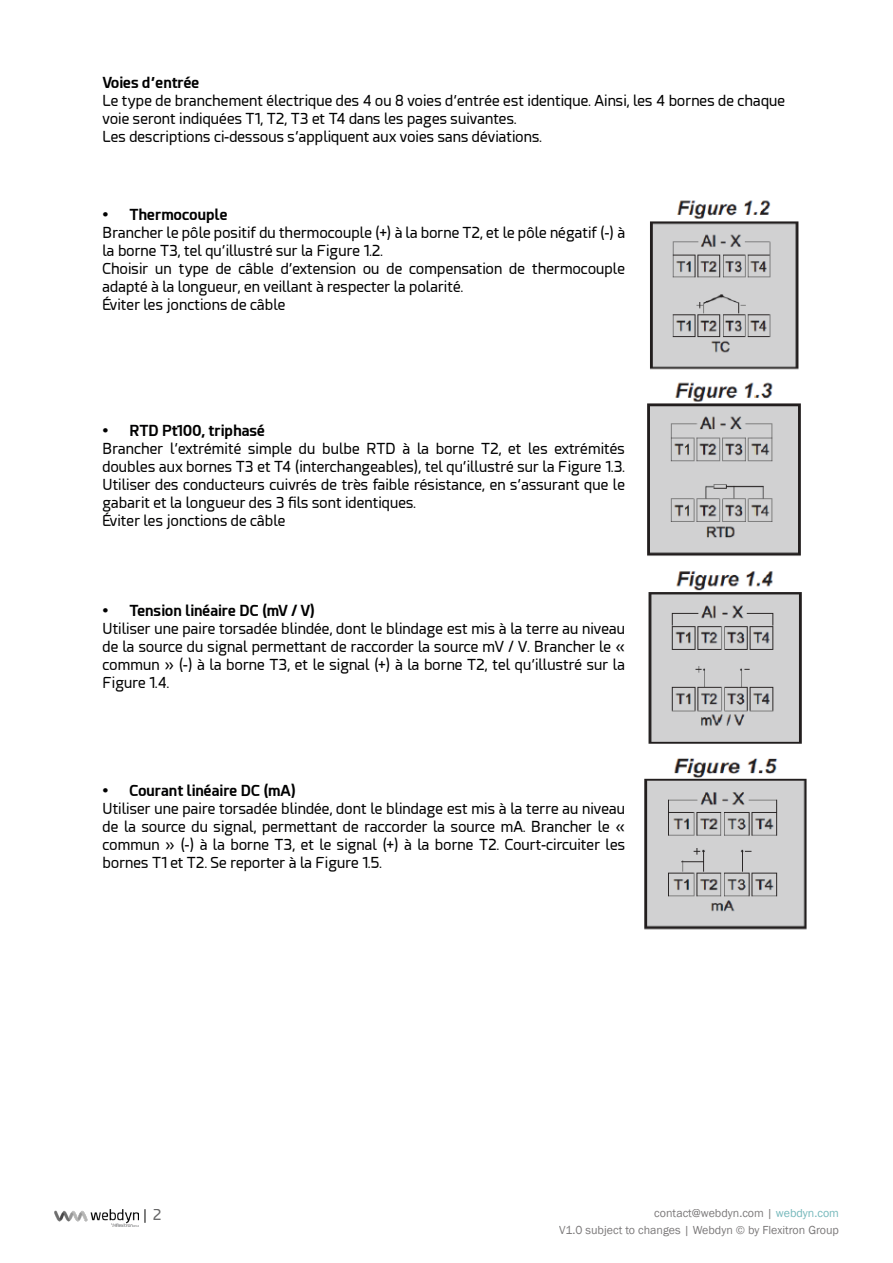
<style>
.page{position:relative;width:893px;height:1263px;background:#fff}
.page>*{position:absolute;margin:0;border:0;box-sizing:border-box;transform-origin:0 0}
.t1{font:15px/18px "Esphimere";color:#000001;text-align:justify}
.t2{font:700 15px "Esphimere";color:#000001}
.t3{font:15px "Esphimere";color:#000002}
.t4{font:12px/16.5px "Franklin Gothic";color:#231f20;text-align:right}
.s1{color:#18888d}
</style>
<div class="page">
<svg style="left:145px;top:1209px;width:1px;height:14px"></svg>
<img style="left:54px;top:1209px;width:85px;height:17px">
<img style="left:644px;top:200px;width:163px;height:730px">
<p class="t2" style="left:103px;top:73px;width:98px">Voies d’entrée</p>
<p class="t1" style="left:103px;top:92px;width:684px">Le type de branchement électrique des 4 ou 8 voies d’entrée est identique. Ainsi, les 4 bornes de chaque</p>
<p class="t1" style="left:103px;top:110px;width:416px">voie seront indiquées T1, T2, T3 et T4 dans les pages suivantes.</p>
<p class="t1" style="left:103px;top:128px;width:441px">Les descriptions ci-dessous s’appliquent aux voies sans déviations.</p>
<p class="t2" style="left:103px;top:205px;width:127px">• Thermocouple</p>
<p class="t1" style="left:103px;top:223px;width:524px">Brancher le pôle positif du thermocouple (+) à la borne T2, et le pôle négatif (-) à la borne T3, tel qu’illustré sur la Figure 1.2.</p>
<p class="t1" style="left:103px;top:259px;width:524px">Choisir un type de câble d’extension ou de compensation de thermocouple adapté à la longueur, en veillant à respecter la polarité.</p>
<p class="t1" style="left:103px;top:295px;width:185px">Éviter les jonctions de câble</p>
<p class="t2" style="left:103px;top:421px;width:164px">• RTD Pt100, triphasé</p>
<p class="t1" style="left:103px;top:439px;width:524px">Brancher l’extrémité simple du bulbe RTD à la borne T2, et les extrémités doubles aux bornes T3 et T4 (interchangeables), tel qu’illustré sur la Figure 1.3.<br>Utiliser des conducteurs cuivrés de très faible résistance, en s’assurant que le gabarit et la longueur des 3 fils sont identiques.</p>
<p class="t1" style="left:103px;top:511px;width:185px">Éviter les jonctions de câble</p>
<p class="t2" style="left:103px;top:601px;width:214px">• Tension linéaire DC (mV / V)</p>
<p class="t1" style="left:103px;top:619px;width:524px">Utiliser une paire torsadée blindée, dont le blindage est mis à la terre au niveau de la source du signal permettant de raccorder la source mV / V. Brancher le « commun » (-) à la borne T3, et le signal (+) à la borne T2, tel qu’illustré sur la Figure 1.4.</p>
<p class="t2" style="left:103px;top:781px;width:195px">• Courant linéaire DC (mA)</p>
<p class="t1" style="left:103px;top:799px;width:524px">Utiliser une paire torsadée blindée, dont le blindage est mis à la terre au niveau de la source du signal, permettant de raccorder la source mA. Brancher le « commun » (-) à la borne T3, et le signal (+) à la borne T2. Court-circuiter les bornes T1 et T2. Se reporter à la Figure 1.5.</p>
<p class="t3" style="left:152px;top:1206px;width:10px">2</p>
<p class="t4" style="left:559px;top:1205px;width:281px">contact@webdyn.com | <span class="s1">webdyn.com<br></span>V1.0 subject to changes | Webdyn © by Flexitron Group</p>
</div>
